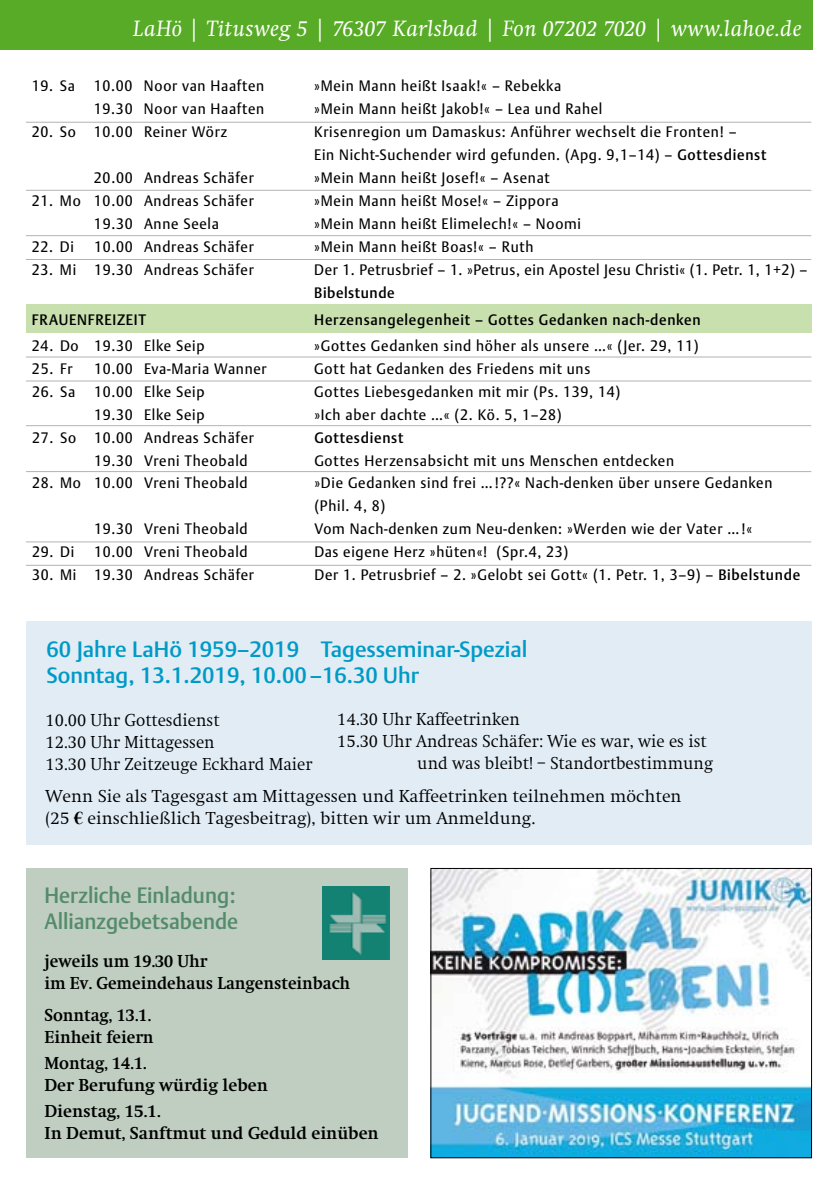
<style>
.page{position:relative;width:840px;height:1191px;background:#fff}
.page>*{position:absolute;margin:0;border:0;box-sizing:border-box;transform-origin:0 0}
.t1{font:italic 23px "Swift EF";letter-spacing:.02em;color:#fff}
.t2{font:500 22px/26px "DTL Argo TOT";color:#009ac6}
.t3{font:500 22px/26px "DTL Argo TOT";color:#548b6c;scale:.95 1}
.t4{font:300 18px/22px "Swift EF";color:#000;scale:.95 1}
.t5{font:300 18px/22px "Swift EF";color:#000}
.t6{font:700 18px/22px "Swift EF";color:#000;scale:.95 1}
.t7{font:700 18px/22px "Swift EF";color:#000}
.t8{font:15px/23px "DTL Argo TOT";letter-spacing:.05em;color:#000;scale:.95 1}
.t9{font:500 15px "DTL Argo TOT";letter-spacing:.05em;color:#000;scale:.95 1}
.s1{font-weight:500}
.s2{font-family:"Times New Roman";font-weight:700}
</style>
<div class="page">
<div style="left:26px;top:304px;width:785px;height:29px;background:#c8dfae"></div>
<hr style="left:26px;top:122px;width:784px;height:1px;background:#b1b3b4">
<hr style="left:26px;top:190px;width:784px;height:1px;background:#b1b3b4">
<hr style="left:26px;top:565px;width:784px;height:1px;background:#b1b3b4">
<hr style="left:26px;top:541px;width:784px;height:1px;background:#b1b3b4">
<hr style="left:26px;top:471px;width:784px;height:1px;background:#b1b3b4">
<hr style="left:26px;top:425px;width:784px;height:1px;background:#b1b3b4">
<hr style="left:26px;top:381px;width:784px;height:1px;background:#b1b3b4">
<hr style="left:26px;top:357px;width:784px;height:1px;background:#b1b3b4">
<hr style="left:26px;top:259px;width:784px;height:1px;background:#b1b3b4">
<hr style="left:26px;top:235px;width:784px;height:1px;background:#b1b3b4">
<div style="left:0;top:0;width:811px;height:50px;background:#58ab27"></div>
<div style="left:26px;top:868px;width:382px;height:289px;background:#bfcec0"></div>
<img style="left:323px;top:887px;width:66px;height:72px">
<div style="left:26px;top:621px;width:785px;height:223px;background:#e1ecf5"></div>
<img style="left:432px;top:870px;width:377px;height:286px">
<div style="left:430px;top:868px;width:381px;height:290px;border:1px solid #000"></div>
<h1 class="t1" style="left:133px;top:16px;width:669px">LaHö | Titusweg 5 | 76307 Karlsbad | Fon 07202 7020 | www.lahoe.de</h1>
<p class="t8" style="left:32px;top:74px;width:47px">19. Sa</p>
<p class="t8" style="left:94px;top:74px;width:181px">10.00 Noor van Haaften</p>
<p class="t8" style="left:314px;top:74px;width:261px">»Mein Mann heißt Isaak!« – Rebekka</p>
<p class="t8" style="left:94px;top:97px;width:181px">19.30 Noor van Haaften</p>
<p class="t8" style="left:314px;top:97px;width:305px">»Mein Mann heißt Jakob!« – Lea und Rahel</p>
<p class="t8" style="left:32px;top:120px;width:207px">20. So 10.00 Reiner Wörz</p>
<p class="t8" style="left:314px;top:120px;width:477px">Krisenregion um Damaskus: Anführer wechselt die Fronten! –<br>Ein Nicht-Suchender wird gefunden. (Apg. 9,1–14) – <span class="s1">Gottesdienst</span></p>
<p class="t8" style="left:94px;top:166px;width:170px">20.00 Andreas Schäfer</p>
<p class="t8" style="left:314px;top:166px;width:249px">»Mein Mann heißt Josef!« – Asenat</p>
<p class="t8" style="left:32px;top:189px;width:235px">21. Mo 10.00 Andreas Schäfer</p>
<p class="t8" style="left:314px;top:189px;width:258px">»Mein Mann heißt Mose!« – Zippora</p>
<p class="t8" style="left:94px;top:212px;width:133px">19.30 Anne Seela</p>
<p class="t8" style="left:314px;top:212px;width:282px">»Mein Mann heißt Elimelech!« – Noomi</p>
<p class="t8" style="left:32px;top:235px;width:46px">22. Di</p>
<p class="t8" style="left:94px;top:235px;width:170px">10.00 Andreas Schäfer</p>
<p class="t8" style="left:314px;top:235px;width:232px">»Mein Mann heißt Boas!« – Ruth</p>
<p class="t8" style="left:32px;top:258px;width:235px">23. Mi 19.30 Andreas Schäfer</p>
<p class="t8" style="left:314px;top:258px;width:520px">Der 1. Petrusbrief – 1. »Petrus, ein Apostel Jesu Christi« (1. Petr. 1, 1+2) –</p>
<p class="t9" style="left:314px;top:284px;width:86px">Bibelstunde</p>
<p class="t9" style="left:32px;top:311px;width:121px">Frauenfreizeit</p>
<p class="t9" style="left:314px;top:311px;width:408px">Herzensangelegenheit – Gottes Gedanken nach-denken</p>
<p class="t8" style="left:32px;top:334px;width:183px">24. Do 19.30 Elke Seip</p>
<p class="t8" style="left:314px;top:334px;width:406px">»Gottes Gedanken sind höher als unsere …« (Jer. 29, 11)</p>
<p class="t8" style="left:32px;top:357px;width:44px">25. Fr</p>
<p class="t8" style="left:94px;top:357px;width:183px">10.00 Eva-Maria Wanner</p>
<p class="t8" style="left:314px;top:357px;width:292px">Gott hat Gedanken des Friedens mit uns</p>
<p class="t8" style="left:32px;top:380px;width:47px">26. Sa</p>
<p class="t8" style="left:94px;top:380px;width:118px">10.00 Elke Seip</p>
<p class="t8" style="left:314px;top:380px;width:323px">Gottes Liebesgedanken mit mir (Ps. 139, 14)</p>
<p class="t8" style="left:94px;top:403px;width:118px">19.30 Elke Seip</p>
<p class="t8" style="left:314px;top:403px;width:262px">»Ich aber dachte …« (2. Kö. 5, 1–28)</p>
<p class="t8" style="left:32px;top:426px;width:235px">27. So 10.00 Andreas Schäfer</p>
<p class="t9" style="left:314px;top:428px;width:95px">Gottesdienst</p>
<p class="t8" style="left:94px;top:449px;width:163px">19.30 Vreni Theobald</p>
<p class="t8" style="left:314px;top:449px;width:380px">Gottes Herzensabsicht mit uns Menschen entdecken</p>
<p class="t8" style="left:32px;top:472px;width:228px">28. Mo 10.00 Vreni Theobald</p>
<p class="t8" style="left:314px;top:472px;width:483px">»Die Gedanken sind frei …!??« Nach-denken über unsere Gedanken (Phil. 4, 8)</p>
<p class="t8" style="left:94px;top:518px;width:163px">19.30 Vreni Theobald</p>
<p class="t8" style="left:314px;top:518px;width:462px">Vom Nach-denken zum Neu-denken: »Werden wie der Vater …!«</p>
<p class="t8" style="left:32px;top:541px;width:46px">29. Di</p>
<p class="t8" style="left:94px;top:541px;width:163px">10.00 Vreni Theobald</p>
<p class="t8" style="left:314px;top:541px;width:269px">Das eigene Herz »hüten«! (Spr.4, 23)</p>
<p class="t8" style="left:32px;top:564px;width:235px">30. Mi 19.30 Andreas Schäfer</p>
<p class="t8" style="left:314px;top:564px;width:512px">Der 1. Petrusbrief – 2. »Gelobt sei Gott« (1. Petr. 1, 3–9) – <span class="s1">Bibelstunde</span></p>
<h2 class="t2" style="left:46px;top:636px;width:482px">60 Jahre LaHö 1959–2019 Tagesseminar-Spezial<br>Sonntag, 13.1.2019, 10.00–16.30 Uhr</h2>
<p class="t4" style="left:45px;top:710px;width:282px">10.00 Uhr Gottesdienst<br>12.30 Uhr Mittagessen<br>13.30 Uhr Zeitzeuge Eckhard Maier</p>
<p class="t5" style="left:45px;top:786px;width:637px">Wenn Sie als Tagesgast am Mittagessen und Kaffeetrinken teilnehmen möchten (25 <span class="s2">€</span> einschließlich Tagesbeitrag), bitten wir um Anmeldung.</p>
<p class="t4" style="left:337px;top:708px;width:194px">14.30 Uhr Kaffeetrinken</p>
<p class="t4" style="left:337px;top:730px;width:390px">15.30 Uhr Andreas Schäfer: Wie es war, wie es ist</p>
<p class="t4" style="left:417px;top:752px;width:313px">und was bleibt! – Standortbestimmung</p>
<h2 class="t3" style="left:44px;top:882px;width:205px">Herzliche Einladung:<br>Allianzgebetsabende</h2>
<p class="t6" style="left:44px;top:950px;width:323px">jeweils um 19.30 Uhr<br>im Ev. Gemeindehaus Langensteinbach</p>
<p class="t6" style="left:44px;top:1004px;width:116px">Sonntag, 13.1.<br>Einheit feiern</p>
<p class="t6" style="left:44px;top:1052px;width:236px">Montag, 14.1.<br>Der Berufung würdig leben</p>
<p class="t7" style="left:44px;top:1100px;width:335px">Dienstag, 15.1.<br>In Demut, Sanftmut und Geduld einüben</p>
</div>
